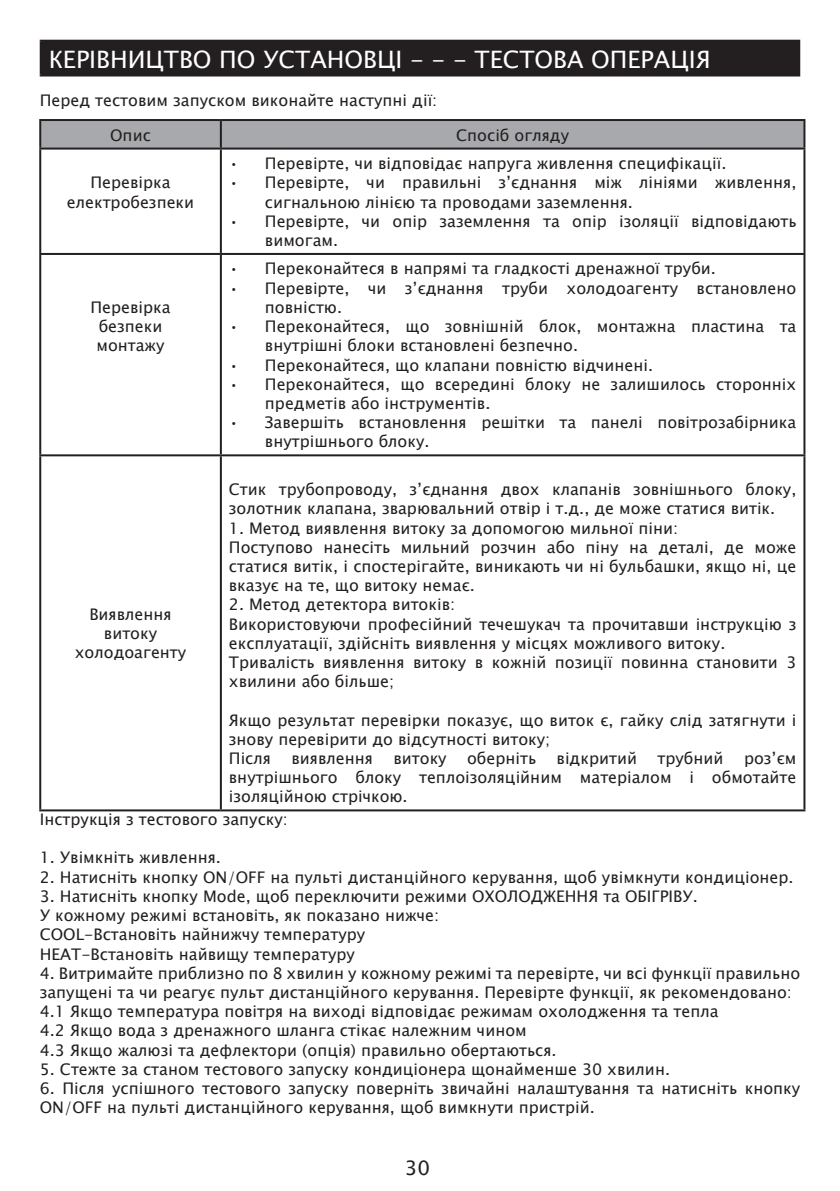
<style>
.page{position:relative;width:840px;height:1191px;background:#fff}
.page>*{position:absolute;margin:0;border:0;box-sizing:border-box;transform-origin:0 0}
.t1{font:24px "Lucida Sans Unicode";color:#fff}
.t2{font:20px "Lucida Sans Unicode";color:#231f20}
.t3{font:16px/19.2px "Lucida Sans Unicode";color:#231f20}
</style>
<div class="page">
<div style="left:41px;top:41px;width:757px;height:34px;background:#231f20"></div>
<hr style="left:40px;top:40px;width:759px;height:2px;background:#231f20">
<hr style="left:40px;top:42px;width:2px;height:32px;background:#231f20">
<hr style="left:797px;top:42px;width:2px;height:32px;background:#231f20">
<hr style="left:40px;top:74px;width:759px;height:2px;background:#231f20">
<div style="left:41px;top:121px;width:762px;height:27px;background:#a8a9ad"></div>
<hr style="left:39px;top:119px;width:182px;height:2px;background:#231f20">
<hr style="left:39px;top:121px;width:2px;height:27px;background:#231f20">
<hr style="left:221px;top:119px;width:584px;height:2px;background:#231f20">
<hr style="left:220px;top:121px;width:2px;height:27px;background:#231f20">
<hr style="left:803px;top:121px;width:2px;height:27px;background:#231f20">
<hr style="left:39px;top:148px;width:182px;height:2px;background:#231f20">
<hr style="left:39px;top:150px;width:2px;height:103px;background:#231f20">
<hr style="left:221px;top:148px;width:584px;height:2px;background:#231f20">
<hr style="left:220px;top:150px;width:2px;height:103px;background:#231f20">
<hr style="left:803px;top:150px;width:2px;height:103px;background:#231f20">
<hr style="left:39px;top:253px;width:182px;height:2px;background:#231f20">
<hr style="left:39px;top:255px;width:2px;height:199px;background:#231f20">
<hr style="left:221px;top:253px;width:584px;height:2px;background:#231f20">
<hr style="left:220px;top:255px;width:2px;height:199px;background:#231f20">
<hr style="left:803px;top:255px;width:2px;height:199px;background:#231f20">
<hr style="left:39px;top:454px;width:182px;height:2px;background:#231f20">
<hr style="left:39px;top:456px;width:2px;height:353px;background:#231f20">
<hr style="left:221px;top:454px;width:584px;height:2px;background:#231f20">
<hr style="left:220px;top:456px;width:2px;height:353px;background:#231f20">
<hr style="left:803px;top:456px;width:2px;height:353px;background:#231f20">
<hr style="left:39px;top:809px;width:182px;height:2px;background:#231f20">
<hr style="left:221px;top:809px;width:584px;height:2px;background:#231f20">
<h1 class="t1" style="left:49px;top:40px;width:663px">КЕРІВНИЦТВО ПО УСТАНОВЦІ - - - ТЕСТОВА ОПЕРАЦІЯ</h1>
<p class="t3" style="left:110px;top:83px;width:328px;line-height:34.4px;text-indent:-70px">Перед тестовим запуском виконайте наступні дії:<br>Опис</p>
<p class="t3" style="left:456px;top:125px;width:114px">Спосіб огляду</p>
<p class="t3" style="left:67px;top:173px;width:129px;text-align:center">Перевірка електробезпеки</p>
<p class="t3" style="left:90px;top:298px;width:82px;text-align:center">Перевірка безпеки монтажу</p>
<p class="t3" style="left:229px;top:154px;width:499px">• Перевірте, чи відповідає напруга живлення специфікації.</p>
<p class="t3" style="left:265px;top:173px;width:532px;text-indent:-36px">• Перевірте, чи правильні з’єднання між лініями живлення, сигнальною лінією та проводами заземлення.</p>
<p class="t3" style="left:265px;top:211px;width:532px;text-indent:-36px">• Перевірте, чи опір заземлення та опір ізоляції відповідають вимогам.</p>
<p class="t3" style="left:229px;top:259px;width:488px">• Переконайтеся в напрямі та гладкості дренажної труби.</p>
<p class="t3" style="left:265px;top:278px;width:532px;text-indent:-36px">• Перевірте, чи з’єднання труби холодоагенту встановлено повністю.</p>
<p class="t3" style="left:265px;top:317px;width:532px;text-indent:-36px">• Переконайтеся, що зовнішній блок, монтажна пластина та внутрішні блоки встановлені безпечно.</p>
<p class="t3" style="left:229px;top:355px;width:425px">• Переконайтеся, що клапани повністю відчинені.</p>
<p class="t3" style="left:265px;top:374px;width:532px;text-indent:-36px">• Переконайтеся, що всередині блоку не залишилось сторонніх предметів або інструментів.</p>
<p class="t3" style="left:265px;top:413px;width:532px;text-indent:-36px">• Завершіть встановлення решітки та панелі повітрозабірника внутрішнього блоку.</p>
<p class="t3" style="left:229px;top:480px;width:568px">Стик трубопроводу, з’єднання двох клапанів зовнішнього блоку, золотник клапана, зварювальний отвір і т.д., де може статися витік.</p>
<p class="t3" style="left:229px;top:518px;width:568px">1. Метод виявлення витоку за допомогою мильної піни:<br>Поступово нанесіть мильний розчин або піну на деталі, де може статися витік, і спостерігайте, виникають чи ні бульбашки, якщо ні, це вказує на те, що витоку немає.</p>
<p class="t3" style="left:229px;top:595px;width:568px">2. Метод детектора витоків:<br>Використовуючи професійний течешукач та прочитавши інструкцію з експлуатації, здійсніть виявлення у місцях можливого витоку.<br>Тривалість виявлення витоку в кожній позиції повинна становити 3 хвилини або більше;</p>
<p class="t3" style="left:229px;top:710px;width:568px">Якщо результат перевірки показує, що виток є, гайку слід затягнути і знову перевірити до відсутності витоку;<br>Після</p>
<p class="t3" style="left:75px;top:604px;width:113px;text-align:center">Виявлення витоку холодоагенту</p>
<p class="t3" style="left:291px;top:748px;width:83px">виявлення</p>
<p class="t3" style="left:393px;top:748px;width:55px">витоку</p>
<p class="t3" style="left:467px;top:748px;width:70px">оберніть</p>
<p class="t3" style="left:556px;top:748px;width:82px">відкритий</p>
<p class="t3" style="left:657px;top:748px;width:67px">трубний</p>
<p class="t3" style="left:229px;top:748px;width:568px;text-align:justify;text-indent:515px">роз’єм внутрішнього блоку теплоізоляційним матеріалом і обмотайте ізоляційною стрічкою.</p>
<p class="t3" style="left:40px;top:810px;width:250px">Інструкція з тестового запуску:</p>
<p class="t3" style="left:40px;top:848px;width:183px">1. Увімкніть живлення.</p>
<p class="t3" style="left:40px;top:867px;width:755px">2. Натисніть кнопку ON/OFF на пульті дистанційного керування, щоб увімкнути кондиціонер.</p>
<p class="t3" style="left:40px;top:886px;width:659px">3. Натисніть кнопку Mode, щоб переключити режими ОХОЛОДЖЕННЯ та ОБІГРІВУ.<br>У кожному режимі встановіть, як показано нижче:<br>COOL-Встановіть найнижчу температуру<br>HEAT-Встановіть найвищу температуру</p>
<p class="t3" style="left:40px;top:963px;width:761px">4. Витримайте приблизно по 8 хвилин у кожному режимі та перевірте, чи всі функції правильно запущені та чи реагує пульт дистанційного керування. Перевірте функції, як рекомендовано:<br>4.1 Якщо температура повітря на виході відповідає режимам охолодження та тепла<br>4.2 Якщо вода з дренажного шланга стікає належним чином<br>4.3 Якщо жалюзі та дефлектори (опція) правильно обертаються.</p>
<p class="t3" style="left:40px;top:1059px;width:631px">5. Стежте за станом тестового запуску кондиціонера щонайменше 30 хвилин.</p>
<p class="t3" style="left:40px;top:1078px;width:761px">6. Після успішного тестового запуску поверніть звичайні налаштування та натисніть кнопку<br>ON/OFF на пульті дистанційного керування, щоб вимкнути пристрій.</p>
<p class="t2" style="left:404px;top:1151px;width:27px">30</p>
</div>
